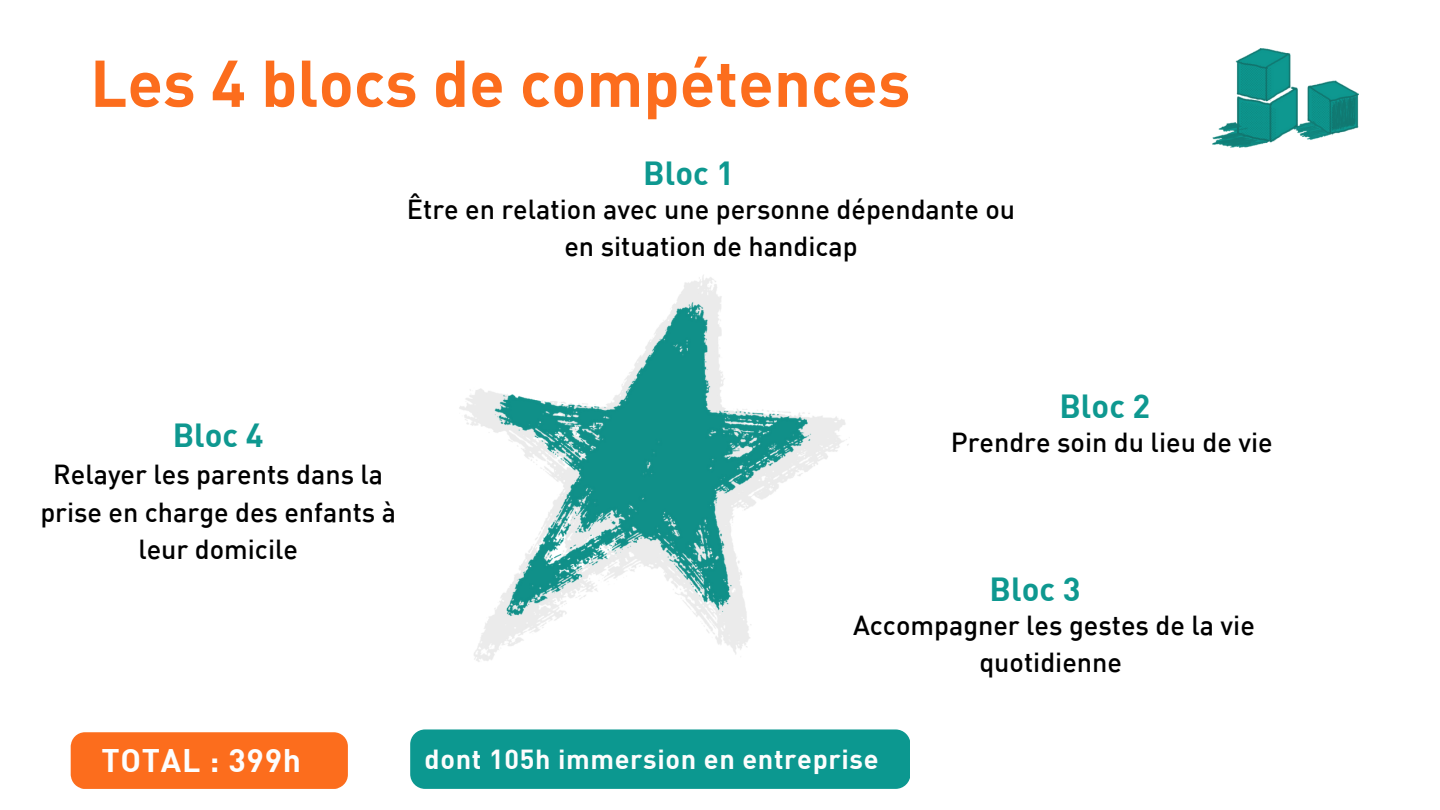
<style>
.page{position:relative;width:1440px;height:810px;background:#fff}
.page>*{position:absolute;margin:0;border:0;box-sizing:border-box;transform-origin:0 0}
.t1{font:700 65px "DIN";color:#fc6d1d}
.t2{font:700 32.7px "DIN";color:#0e9890}
.t3{font:700 32px "DIN";letter-spacing:.025em;color:#fdfdfd}
.t4{font:500 27px/37.5px "DIN";color:#000;text-align:center}
.t5{font:700 27px "DIN";letter-spacing:.025em;color:#fdfdfd}
.t6{font:500 26.9px/37.5px "DIN";color:#000;text-align:center}
</style>
<div class="page">
<img style="left:459px;top:275px;width:390px;height:387px">
<img style="left:490px;top:295px;width:327px;height:327px">
<img style="left:1212px;top:48px;width:147px;height:100px">
<div style="left:410px;top:729px;width:500px;height:59px;background:#0c9890"></div>
<div style="left:71px;top:732px;width:277px;height:56px;background:#fc6d1d"></div>
<h2 class="t1" style="left:90px;top:41px;width:822px">Les 4 blocs de compétences</h2>
<p class="t2" style="left:643px;top:152px;width:92px">Bloc 1</p>
<h2 class="t4" style="left:407px;top:189px;width:610px">Être en relation avec une personne dépendante ou en situation de handicap</h2>
<p class="t2" style="left:1059px;top:385px;width:92px">Bloc 2</p>
<p class="t2" style="left:173px;top:414px;width:92px">Bloc 4</p>
<h2 class="t4" style="left:951px;top:422px;width:323px">Prendre soin du lieu de vie</h2>
<h2 class="t6" style="left:40px;top:455px;width:357px">Relayer les parents dans la prise en charge des enfants à leur domicile</h2>
<p class="t2" style="left:990px;top:568px;width:92px">Bloc 3</p>
<p class="t4" style="left:853px;top:605px;width:403px">Accompagner les gestes de la vie quotidienne</p>
<p class="t3" style="left:101px;top:740px;width:201px">TOTAL : 399h</p>
<p class="t5" style="left:425px;top:742px;width:455px">dont 105h immersion en entreprise</p>
</div>
